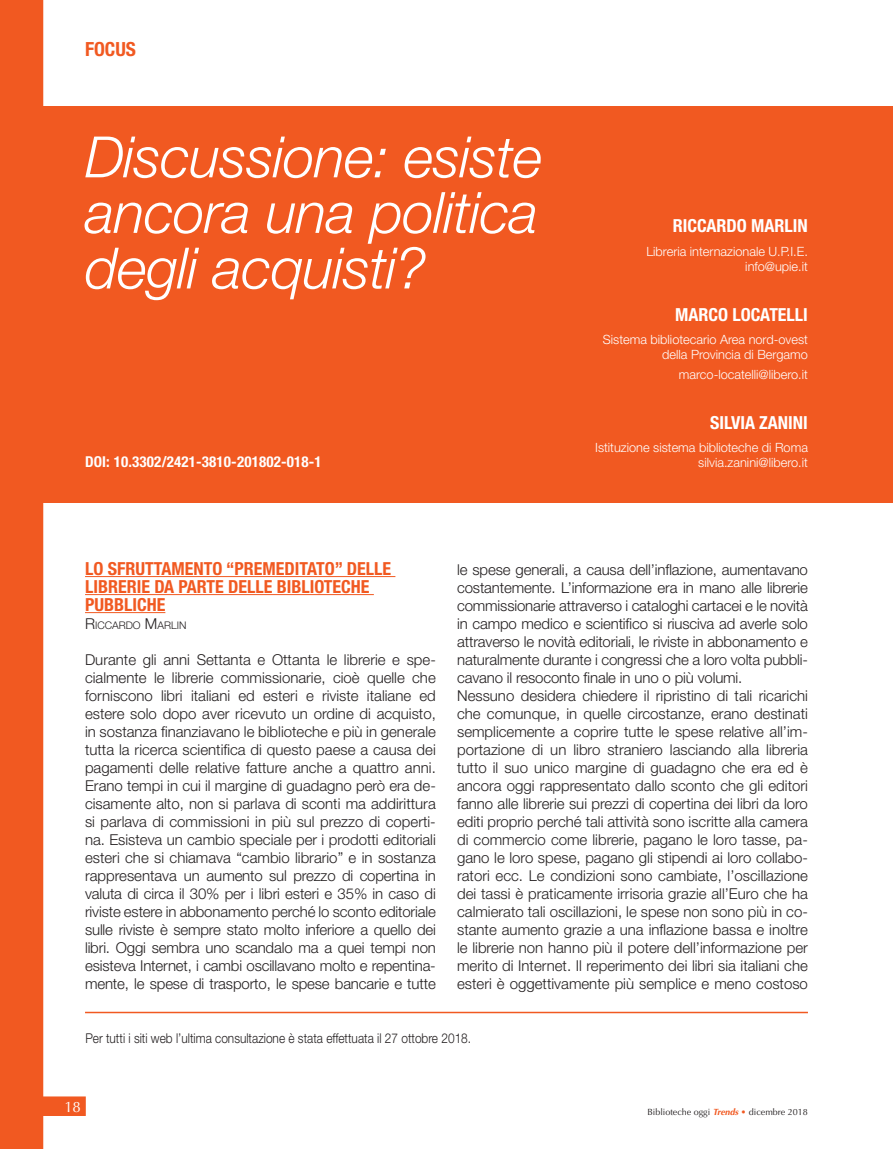
<style>
.page{position:relative;width:893px;height:1149px;background:#fff}
.page>*{position:absolute;margin:0;border:0;box-sizing:border-box;transform-origin:0 0}
.t1{font:italic 300 57px/55.5px "Helvetica Neue LT Std";letter-spacing:-.01em;color:#fff;text-align:justify}
.t2{font:700 condensed 19.5px "Helvetica Neue LT Std";color:#f15921}
.t3{font:700 condensed 18px/18px "Helvetica Neue LT Std";color:#f15921}
.t4{font:700 condensed 18px "Helvetica Neue LT Std";color:#fff}
.t5{font:300 15px/18px "Helvetica Neue LT Std";color:#231f20;text-align:justify}
.t6{font:700 condensed 15px "Helvetica Neue LT Std";letter-spacing:.01em;color:#fff}
.t7{font:15px "Optima";color:#fff}
.t8{font:300 13.5px "Helvetica Neue LT Std";color:#231f20;scale:.88 1}
.t9{font:300 12.75px/15px "Helvetica Neue LT Std";color:#fff;text-align:right}
.t10{font:300 10.5px "Helvetica Neue LT Std";color:#231f20}
.t11{font:9px "Optima";color:#231f20}
.s1{font-size:15px}
.s2{font-weight:700;font-style:italic;color:#f15921}
.s3{color:#f15921}
</style>
<div class="page">
<svg style="left:43px;top:1096px;width:43px;height:19px"></svg>
<div style="left:0;top:0;width:43px;height:1148px;background:#f15921"></div>
<div style="left:0;top:106px;width:893px;height:396px;background:#f15921"></div>
<hr style="left:85px;top:576px;width:310px;height:1px;background:#f15921">
<hr style="left:85px;top:594px;width:289px;height:1px;background:#f15921">
<hr style="left:85px;top:612px;width:80px;height:1px;background:#f15921">
<hr style="left:85px;top:1011px;width:723px;height:1px;background:#f15921">
<h2 class="t2" style="left:85px;top:38px;width:52px">FOCUS</h2>
<h1 class="t1" style="left:85px;top:128px;width:459px">Discussione: esiste ancora una politica degli acquisti?</h1>
<p class="t6" style="left:85px;top:452px;width:238px">DOI: 10.3302/2421-3810-201802-018-1</p>
<p class="t4" style="left:673px;top:215px;width:136px">RICCARDO MARLIN</p>
<p class="t9" style="left:646px;top:243px;width:163px">Libreria internazionale U.P.I.E. info@upie.it</p>
<p class="t4" style="left:675px;top:303px;width:134px">MARCO LOCATELLI</p>
<p class="t9" style="left:603px;top:332px;width:207px">Sistema bibliotecario Area nord-ovest della Provincia di Bergamo</p>
<p class="t9" style="left:679px;top:366px;width:131px">marco-locatelli@libero.it</p>
<p class="t4" style="left:710px;top:411px;width:99px">SILVIA ZANINI</p>
<p class="t9" style="left:595px;top:440px;width:214px">Istituzione sistema biblioteche di Roma silvia.zanini@libero.it</p>
<p class="t3" style="left:85px;top:559px;width:308px">LO SFRUTTAMENTO “PREMEDITATO” DELLE<br>LIBRERIE DA PARTE DELLE BIBLIOTECHE<br>PUBBLICHE</p>
<p class="t10" style="left:85px;top:618px;width:103px"><span class="s1">R</span>ICCARDO <span class="s1">M</span>ARLIN</p>
<p class="t5" style="left:85px;top:650px;width:352px">Durante gli anni Settanta e Ottanta le librerie e spe&shy;cialmente le librerie commissionarie, cioè quelle che forniscono libri italiani ed esteri e riviste italiane ed estere solo dopo aver ricevuto un ordine di acquisto, in sostanza finanziavano le biblioteche e più in generale tutta la ricerca scientifica di questo paese a causa dei pagamenti delle relative fatture anche a quattro anni.<br>Erano tempi in cui il margine di guadagno però era de&shy;cisamente alto, non si parlava di sconti ma addirittura si parlava di commissioni in più sul prezzo di coperti&shy;na. Esisteva un cambio speciale per i prodotti editoriali esteri che si chiamava “cambio librario” e in sostanza rappresentava un aumento sul prezzo di copertina in valuta di circa il 30% per i libri esteri e 35% in caso di riviste estere in abbonamento perché lo sconto editoriale sulle riviste è sempre stato molto inferiore a quello dei libri. Oggi sembra uno scandalo ma a quei tempi non esisteva Internet, i cambi oscillavano molto e repentina&shy;mente, le spese di trasporto, le spese bancarie e tutte</p>
<p class="t5" style="left:457px;top:560px;width:352px;text-align:left">le spese generali, a causa dell’inflazione, aumentavano costantemente. L’informazione era in mano alle librerie commissionarie attraverso i cataloghi cartacei e le novità in campo medico e scientifico si riusciva ad averle solo attraverso le novità editoriali, le riviste in abbonamento e naturalmente durante i congressi che a loro volta pubbli&shy;cavano il resoconto finale in uno o più volumi.<br>Nessuno desidera chiedere il ripristino di tali ricarichi che comunque, in quelle circostanze, erano destinati semplicemente a coprire tutte le spese relative all’im&shy;portazione di un libro straniero lasciando alla libreria tutto il suo unico margine di guadagno che era ed è ancora oggi rappresentato dallo sconto che gli editori fanno alle librerie sui prezzi di copertina dei libri da loro editi proprio perché tali attività sono iscritte alla camera di commercio come librerie, pagano le loro tasse, pa&shy;gano le loro spese, pagano gli stipendi ai loro collabo&shy;ratori ecc. Le condizioni sono cambiate, l’oscillazione dei tassi è praticamente irrisoria grazie all’Euro che ha calmierato tali oscillazioni, le spese non sono più in co&shy;stante aumento grazie a una inflazione bassa e inoltre le librerie non hanno più il potere dell’informazione per merito di Internet. Il reperimento dei libri sia italiani che esteri è oggettivamente più semplice e meno costoso</p>
<p class="t8" style="left:85px;top:1029px;width:440px">Per tutti i siti web l’ultima consultazione è stata effettuata il 27 ottobre 2018.</p>
<p class="t7" style="left:65px;top:1097px;width:18px">18</p>
<p class="t11" style="left:647px;top:1106px;width:162px">Biblioteche oggi <span class="s2">Trends</span> <span class="s3">•</span> dicembre 2018</p>
</div>
